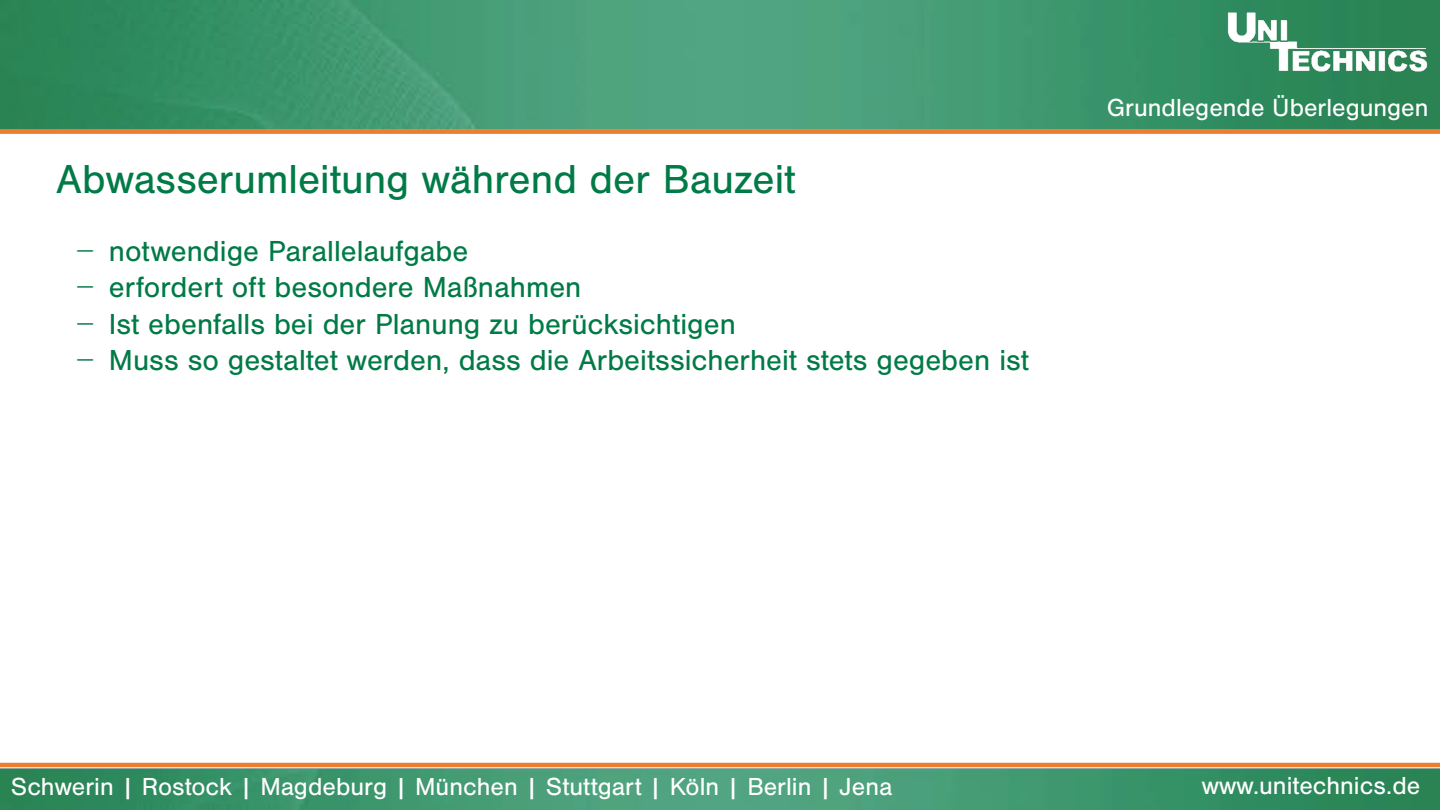
<style>
.page{position:relative;width:1440px;height:810px;background:#fff}
.page>*{position:absolute;margin:0;border:0;box-sizing:border-box;transform-origin:0 0}
.t1{font:42px "Nimbus San";color:#007a46}
.t2{font:30px/36px "Nimbus San";color:#007a46}
.t3{font:25.5px "Nimbus San";color:#fff}
.s1{font-family:"Times New Roman"}
</style>
<div class="page">
<img style="left:0;top:0;width:1440px;height:129px">
<img style="left:0;top:767px;width:1440px;height:43px">
<img style="left:1218px;top:10px;width:218px;height:66px">
<div style="left:0;top:129px;width:1440px;height:5px;background:#ed7d31"></div>
<hr style="left:0;top:763px;width:1440px;height:4px;background:#ed7d31">
<h1 class="t1" style="left:56px;top:156px;width:741px">Abwasserumleitung während der Bauzeit</h1>
<p class="t2" style="left:77px;top:234px;width:954px"><span class="s1">−</span> notwendige Parallelaufgabe<br><span class="s1">−</span> erfordert oft besondere Maßnahmen<br><span class="s1">−</span> Ist ebenfalls bei der Planung zu berücksichtigen<br><span class="s1">−</span> Muss so gestaltet werden, dass die Arbeitssicherheit stets gegeben ist</p>
<p class="t3" style="left:1107px;top:94px;width:323px">Grundlegende Überlegungen</p>
<p class="t3" style="left:11px;top:773px;width:883px">Schwerin | Rostock | Magdeburg | München | Stuttgart | Köln | Berlin | Jena</p>
<p class="t3" style="left:1202px;top:772px;width:220px">www.unitechnics.de</p>
</div>
